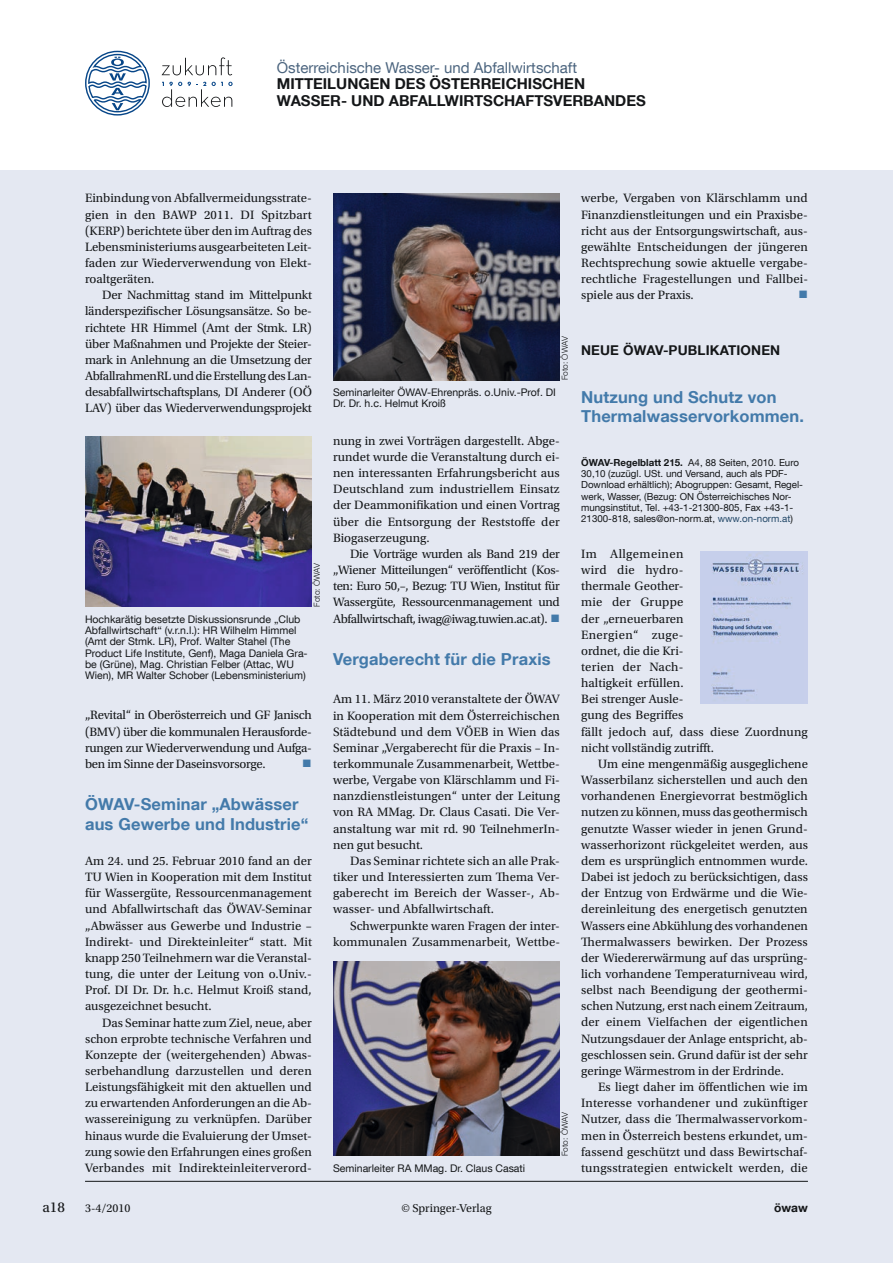
<style>
.page{position:relative;width:893px;height:1263px;background:#fff}
.page>*{position:absolute;margin:0;border:0;box-sizing:border-box;transform-origin:0 0}
.t1{font:700 16.5px/19.5px "Helvetica Neue LT Com";letter-spacing:.01em;color:#437aaa}
.t2{font:700 15px/16.5px "Helvetica Neue LT Com";color:#141618}
.t3{font:15px "Helvetica Neue LT Com";color:#4b647e}
.t4{font:15px "Utopia Std";color:#141618}
.t5{font:700 13.5px "Helvetica Neue LT Com";letter-spacing:.01em;color:#141618}
.t6{font:12.75px/16.2px "Utopia Std";letter-spacing:.005em;color:#141618;text-align:justify}
.t7{font:12.75px "Wingdings";color:#437aaa}
.t8{font:12px "Utopia Std";color:#141618}
.t9{font:700 12px "Helvetica Neue LT Com";color:#141618}
.t10{font:10.5px/11.2px "Helvetica Neue LT Com";color:#141618}
.t11{font:9.75px/11.2px "Helvetica Neue LT Com";color:#141618}
.t12{font:300 8.25px "Helvetica Neue LT Com";color:#141618}
.s1{color:#437aaa}
.s2{font-weight:700}
.s3{color:#234868}
</style>
<div class="page">
<div style="left:0;top:170px;width:893px;height:1093px;background:#e4e8f2"></div>
<svg style="left:85px;top:51px;width:65px;height:65px"></svg>
<svg style="left:162px;top:57px;width:70px;height:18px"></svg>
<svg style="left:162px;top:82px;width:70px;height:25px"></svg>
<hr style="left:85px;top:1181px;width:723px;height:1px;background:#141618">
<img style="left:85px;top:437px;width:227px;height:170px">
<img style="left:333px;top:193px;width:227px;height:187px">
<img style="left:333px;top:962px;width:227px;height:194px">
<img style="left:700px;top:551px;width:108px;height:152px">
<p class="t3" style="left:277px;top:58px;width:302px">Österreichische Wasser- und Abfallwirtschaft</p>
<p class="t2" style="left:277px;top:75px;width:370px">MITTEILUNGEN DES ÖSTERREICHISCHEN<br>WASSER- UND ABFALLWIRTSCHAFTSVERBANDES</p>
<p class="t6" style="left:85px;top:190px;width:228px">Einbindung von Abfallvermeidungsstrate&shy;gien in den BAWP 2011. DI Spitzbart (KERP) berichtete über den im Auftrag des Lebensministeriums ausgearbeiteten Leit&shy;faden zur Wiederverwendung von Elekt&shy;roaltgeräten.</p>
<p class="t6" style="left:85px;top:287px;width:228px;text-indent:17px">Der Nachmittag stand im Mittelpunkt länderspezifischer Lösungsansätze. So be&shy;richtete HR Himmel (Amt der Stmk. LR) über Maßnahmen und Projekte der Steier&shy;mark in Anlehnung an die Umsetzung der AbfallrahmenRL und die Erstellung des Lan&shy;desabfallwirtschaftsplans, DI Anderer (OÖ LAV) über das Wiederverwendungsprojekt</p>
<p class="t12" style="left:312px;top:607px;width:45px;rotate:-90deg">Foto: ÖWAV</p>
<p class="t10" style="left:85px;top:613px;width:224px">Hochkarätig besetzte Diskussionsrunde „Club Abfallwirtschaft“ (v.r.n.l.): HR Wilhelm Himmel (Amt der Stmk. LR), Prof. Walter Stahel (The Product Life Institute, Genf), Maga Daniela Gra&shy;be (Grüne), Mag. Christian Felber (Attac, WU Wien), MR Walter Schober (Lebensministerium)</p>
<p class="t6" style="left:85px;top:707px;width:228px">„Revital“ in Oberösterreich und GF Janisch (BMV) über die kommunalen Herausforde&shy;rungen zur Wiederverwendung und Aufga&shy;ben im Sinne der Daseinsvorsorge.</p>
<p class="t7" style="left:302px;top:756px;width:11px">■</p>
<p class="t1" style="left:85px;top:794px;width:225px">ÖWAV-Seminar „Abwässer aus Gewerbe und Industrie“</p>
<p class="t6" style="left:85px;top:853px;width:228px">Am 24. und 25. Februar 2010 fand an der TU Wien in Kooperation mit dem Institut für Wassergüte, Ressourcenmanagement und Abfallwirtschaft das ÖWAV-Seminar „Abwässer aus Gewerbe und Industrie – Indirekt- und Direkteinleiter“ statt. Mit knapp 250 Teilnehmern war die Veranstal&shy;tung, die unter der Leitung von o.Univ.- Prof. DI Dr. Dr. h.c. Helmut Kroiß stand, ausgezeichnet besucht.</p>
<p class="t6" style="left:85px;top:1014px;width:228px;text-indent:17px">Das Seminar hatte zum Ziel, neue, aber schon erprobte technische Verfahren und Konzepte der (weitergehenden) Abwas&shy;serbehandlung darzustellen und deren Leistungsfähigkeit mit den aktuellen und zu erwartenden Anforderungen an die Ab&shy;wassereinigung zu verknüpfen. Darüber hinaus wurde die Evaluierung der Umset&shy;zung sowie den Erfahrungen eines großen Verbandes mit Indirekteinleiterverord-</p>
<p class="t12" style="left:560px;top:380px;width:45px;rotate:-90deg">Foto: ÖWAV</p>
<p class="t10" style="left:333px;top:387px;width:224px">Seminarleiter ÖWAV-Ehrenpräs. o.Univ.-Prof. DI<br>Dr. Dr. h.c. Helmut Kroiß</p>
<p class="t6" style="left:333px;top:433px;width:228px">nung in zwei Vorträgen dargestellt. Abge&shy;rundet wurde die Veranstaltung durch ei&shy;nen interessanten Erfahrungsbericht aus Deutschland zum industriellem Einsatz der Deammonifikation und einen Vortrag über die Entsorgung der Reststoffe der Biogaserzeugung.</p>
<p class="t6" style="left:333px;top:546px;width:228px;text-indent:17px">Die Vorträge wurden als Band 219 der „Wiener Mitteilungen“ veröffentlicht (Kos&shy;ten: Euro 50,–, Bezug: TU Wien, Institut für Wassergüte, Ressourcenmanagement und Abfallwirtschaft, iwag@iwag.tuwien.ac.at). <span class="s1">■</span></p>
<p class="t1" style="left:333px;top:649px;width:219px">Vergaberecht für die Praxis</p>
<p class="t6" style="left:333px;top:691px;width:228px">Am 11. März 2010 veranstaltete der ÖWAV in Kooperation mit dem Österreichischen Städtebund und dem VÖEB in Wien das Seminar „Vergaberecht für die Praxis – In&shy;terkommunale Zusammenarbeit, Wettbe&shy;werbe, Vergabe von Klärschlamm und Fi&shy;nanzdienstleistungen“ unter der Leitung von RA MMag. Dr. Claus Casati. Die Ver&shy;anstaltung war mit rd. 90 TeilnehmerIn&shy;nen gut besucht.</p>
<p class="t6" style="left:333px;top:853px;width:228px;text-indent:17px">Das Seminar richtete sich an alle Prak&shy;tiker und Interessierten zum Thema Ver&shy;gaberecht im Bereich der Wasser-, Ab&shy;wasser- und Abfallwirtschaft.</p>
<p class="t6" style="left:333px;top:917px;width:228px;text-align:right">Schwerpunkte waren Fragen der inter&shy;kommunalen Zusammenarbeit, Wettbe-</p>
<p class="t10" style="left:333px;top:1162px;width:194px">Seminarleiter RA MMag. Dr. Claus Casati</p>
<p class="t12" style="left:560px;top:1156px;width:45px;rotate:-90deg">Foto: ÖWAV</p>
<p class="t6" style="left:581px;top:190px;width:228px">werbe, Vergaben von Klärschlamm und Finanzdienstleitungen und ein Praxisbe&shy;richt aus der Entsorgungswirtschaft, aus&shy;gewählte Entscheidungen der jüngeren Rechtsprechung sowie aktuelle vergabe&shy;rechtliche Fragestellungen und Fallbei&shy;spiele aus der Praxis.</p>
<p class="t7" style="left:798px;top:288px;width:11px">■</p>
<p class="t5" style="left:581px;top:342px;width:20px">Neue</p>
<p class="t5" style="left:623px;top:342px;width:64px">ÖWAV-Publikati</p>
<p class="t5" style="left:741px;top:342px;width:21px">onen</p>
<p class="t1" style="left:581px;top:387px;width:224px">Nutzung und Schutz von<br>Thermalwasservorkommen.</p>
<p class="t11" style="left:581px;top:457px;width:223px"><span class="s2">ÖWAV-Regelblatt 215.</span> A4, 88 Seiten, 2010. Euro 30,10 (zuzügl. USt. und Versand, auch als PDF-Download erhältlich); Abogruppen: Gesamt, Regel&shy;werk, Wasser, (Bezug: ON Österreichisches Nor&shy;mungsinstitut, Tel. +43-1-21300-805, Fax +43-1- 21300-818, sales@on-norm.at, <span class="s3">www.on-norm.at</span>)</p>
<p class="t6" style="left:581px;top:546px;width:228px;text-align:left">Im Allgemeinen<br>wird die hydro-<br>thermale Geother-<br>mie der Gruppe<br>der „erneuerbaren<br>Energien“ zuge-<br>ordnet, die die Kri-<br>terien der Nach-<br>haltigkeit erfüllen.<br>Bei strenger Ausle-<br>gung des Begriffes<br>fällt jedoch auf, dass diese Zuordnung nicht vollständig zutrifft.</p>
<p class="t6" style="left:581px;top:756px;width:228px;text-indent:17px">Um eine mengenmäßig ausgeglichene Wasserbilanz sicherstellen und auch den vorhandenen Energievorrat bestmöglich nutzen zu können, muss das geothermisch genutzte Wasser wieder in jenen Grund&shy;wasserhorizont rückgeleitet werden, aus dem es ursprünglich entnommen wurde.<br>Dabei ist jedoch zu berücksichtigen, dass der Entzug von Erdwärme und die Wie&shy;dereinleitung des energetisch genutzten Wassers eine Abkühlung des vorhandenen Thermalwassers bewirken. Der Prozess der Wiedererwärmung auf das ursprüng&shy;lich vorhandene Temperaturniveau wird, selbst nach Beendigung der geothermi&shy;schen Nutzung, erst nach einem Zeitraum, der einem Vielfachen der eigentlichen Nutzungsdauer der Anlage entspricht, ab&shy;geschlossen sein. Grund dafür ist der sehr geringe Wärmestrom in der Erdrinde.</p>
<p class="t6" style="left:581px;top:1079px;width:228px;text-indent:17px">Es liegt daher im öffentlichen wie im Interesse vorhandener und zukünftiger Nutzer, dass die Thermalwasservorkom&shy;men in Österreich bestens erkundet, um&shy;fassend geschützt und dass Bewirtschaf&shy;tungsstrategien entwickelt werden, die</p>
<p class="t4" style="left:43px;top:1199px;width:24px">a18</p>
<p class="t8" style="left:85px;top:1201px;width:47px">3-4/2010</p>
<p class="t8" style="left:401px;top:1201px;width:92px">© Springer-Verlag</p>
<p class="t9" style="left:774px;top:1200px;width:35px">öwaw</p>
</div>
